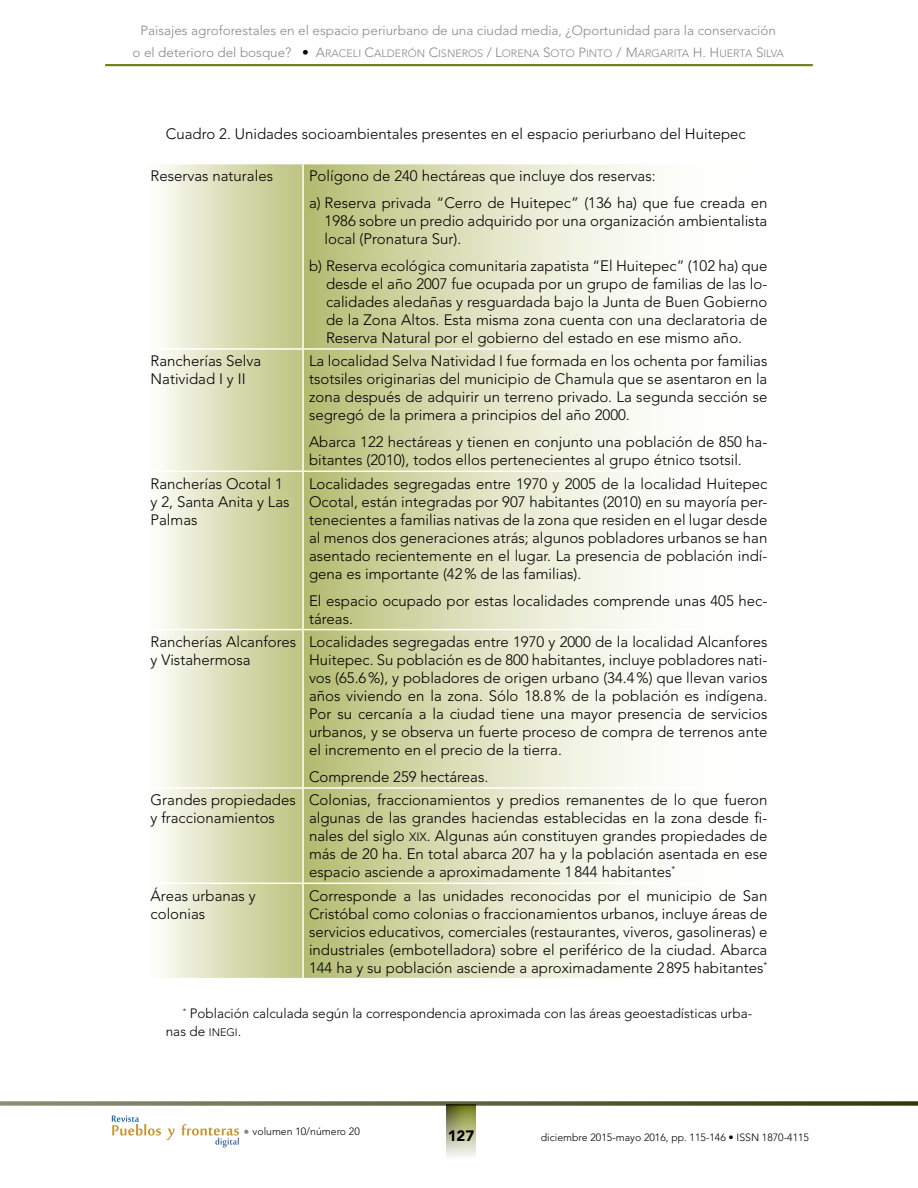
<style>
.page{position:relative;width:918px;height:1188px;background:#fff}
.page>*{position:absolute;margin:0;border:0;box-sizing:border-box;transform-origin:0 0}
.t1{font:300 15px/18px "Avenir LT Std";color:#000}
.t2{font:900 15px "Avenir LT Std";color:#000}
.t3{font:300 13.5px/18px "Avenir LT Std";color:#000}
.t4{font:300 13.2px "Avenir LT Std";color:#89878c}
.t5{font:10.65px "Avenir LT Std Light SC800";color:#89878c}
.t6{font:300 10.5px "Avenir LT Std";color:#000}
.s1{font-family:"Avenir LT Std";font-weight:300;font-size:13.2px}
.s2{font-family:"Avenir LT Std";font-weight:300;font-size:13.2px;color:#000}
.s3{font-size:13.2px}
.s4{font-family:"Avenir LT Std Light SC800";font-weight:400;font-size:12px}
.s5{font-family:"Avenir LT Std Light SC800";font-weight:400;font-size:10.8px}
.s6{font-size:12px;color:#89878c}
</style>
<div class="page">
<div style="left:0;top:1100px;width:918px;height:88px;background:#000;opacity:.75"></div>
<div style="left:434px;top:1092px;width:56px;height:69px;background:#000;opacity:.75"></div>
<svg style="left:112px;top:1115px;width:128px;height:33px"></svg>
<hr style="left:105px;top:64px;width:708px;height:2px;background:#6d7e12">
<hr style="left:105px;top:68px;width:708px;height:1px;background:#6d7e12">
<svg style="left:159px;top:164px;width:143px;height:814px;background:#dadeb8"></svg>
<svg style="left:304px;top:164px;width:347px;height:814px;background:#dcdfbb"></svg>
<hr style="left:144px;top:348px;width:159px;height:2px;background:#fff">
<hr style="left:144px;top:471px;width:159px;height:1px;background:#fff">
<hr style="left:144px;top:629px;width:159px;height:1px;background:#fff">
<hr style="left:144px;top:787px;width:159px;height:2px;background:#fff">
<hr style="left:144px;top:883px;width:159px;height:1px;background:#fff">
<hr style="left:303px;top:348px;width:471px;height:2px;background:#fff">
<hr style="left:303px;top:471px;width:471px;height:1px;background:#fff">
<hr style="left:303px;top:629px;width:471px;height:1px;background:#fff">
<hr style="left:303px;top:787px;width:471px;height:2px;background:#fff">
<hr style="left:303px;top:883px;width:471px;height:1px;background:#fff">
<p class="t4" style="left:140px;top:23px;width:637px">Paisajes agroforestales en el espacio periurbano de una ciudad media, ¿Oportunidad para la conservación</p>
<p class="t5" style="left:132px;top:47px;width:653px"><span class="s1">o el deterioro del bosque?</span> <span class="s2">•</span> <span class="s3">A</span>RACELI <span class="s3">C</span>ALDERÓN <span class="s3">C</span>ISNEROS <span class="s3">/ L</span>ORENA <span class="s3">S</span>OTO <span class="s3">P</span>INTO <span class="s3">/ M</span>ARGARITA <span class="s3">H. H</span>UERTA <span class="s3">S</span>ILVA</p>
<p class="t1" style="left:166px;top:125px;width:581px">Cuadro 2. Unidades socioambientales presentes en el espacio periurbano del Huitepec</p>
<p class="t1" style="left:151px;top:167px;width:124px">Reservas naturales</p>
<p class="t1" style="left:309px;top:162px;width:460px;line-height:27px">Polígono de 240 hectáreas que incluye dos reservas:<br>a) Reserva privada “Cerro de Huitepec” (136 ha) que fue creada en</p>
<p class="t1" style="left:325px;top:212px;width:444px">1986 sobre un predio adquirido por una organización ambientalista local (Pronatura Sur).</p>
<p class="t1" style="left:326px;top:257px;width:443px;text-align:justify;text-indent:-17px">b) Reserva ecológica comunitaria zapatista “El Huitepec” (102 ha) que desde el año 2007 fue ocupada por un grupo de familias de las lo&shy;calidades aledañas y resguardada bajo la Junta de Buen Gobierno de la Zona Altos. Esta misma zona cuenta con una declaratoria de Reserva Natural por el gobierno del estado en ese mismo año.</p>
<p class="t1" style="left:151px;top:352px;width:112px">Rancherías Selva<br>Natividad I y II</p>
<p class="t1" style="left:309px;top:352px;width:460px;text-align:justify">La localidad Selva Natividad I fue formada en los ochenta por familias tsotsiles originarias del municipio de Chamula que se asentaron en la zona después de adquirir un terreno privado. La segunda sección se segregó de la primera a principios del año 2000.</p>
<p class="t1" style="left:309px;top:433px;width:460px">Abarca 122 hectáreas y tienen en conjunto una población de 850 ha&shy;bitantes (2010), todos ellos pertenecientes al grupo étnico tsotsil.</p>
<p class="t1" style="left:151px;top:475px;width:141px">Rancherías Ocotal 1 y 2, Santa Anita y Las<br>Palmas</p>
<p class="t1" style="left:309px;top:475px;width:460px;text-align:justify">Localidades segregadas entre 1970 y 2005 de la localidad Huitepec Ocotal, están integradas por 907 habitantes (2010) en su mayoría per&shy;tenecientes a familias nativas de la zona que residen en el lugar desde al menos dos generaciones atrás; algunos pobladores urbanos se han asentado recientemente en el lugar. La presencia de población indí&shy;gena es importante (42% de las familias).</p>
<p class="t1" style="left:309px;top:592px;width:460px">El espacio ocupado por estas localidades comprende unas 405 hec&shy;táreas.</p>
<p class="t1" style="left:151px;top:633px;width:147px">Rancherías Alcanfores y Vistahermosa</p>
<p class="t1" style="left:309px;top:633px;width:460px;text-align:justify">Localidades segregadas entre 1970 y 2000 de la localidad Alcanfores Huitepec. Su población es de 800 habitantes, incluye pobladores nati&shy;vos (65.6%), y pobladores de origen urbano (34.4%) que llevan varios años viviendo en la zona. Sólo 18.8% de la población es indígena.<br>Por su cercanía a la ciudad tiene una mayor presencia de servicios urbanos, y se observa un fuerte proceso de compra de terrenos ante el incremento en el precio de la tierra.</p>
<p class="t1" style="left:309px;top:768px;width:181px">Comprende 259 hectáreas.</p>
<p class="t1" style="left:151px;top:791px;width:147px">Grandes propiedades y fraccionamientos</p>
<p class="t1" style="left:309px;top:791px;width:460px;text-align:justify">Colonias, fraccionamientos y predios remanentes de lo que fueron algunas de las grandes haciendas establecidas en la zona desde fi&shy;nales del siglo <span class="s4">XIX</span>. Algunas aún constituyen grandes propiedades de más de 20 ha. En total abarca 207 ha y la población asentada en ese espacio asciende a aproximadamente 1844 habitantes<sup>*</sup></p>
<p class="t1" style="left:151px;top:887px;width:107px">Áreas urbanas y colonias</p>
<p class="t1" style="left:309px;top:887px;width:460px;text-align:justify">Corresponde a las unidades reconocidas por el municipio de San Cristóbal como colonias o fraccionamientos urbanos, incluye áreas de servicios educativos, comerciales (restaurantes, viveros, gasolineras) e industriales (embotelladora) sobre el periférico de la ciudad. Abarca 144 ha y su población asciende a aproximadamente 2895 habitantes<sup>*</sup></p>
<p class="t3" style="left:166px;top:1005px;width:588px;text-indent:17px"><sup>*</sup> Población calculada según la correspondencia aproximada con las áreas geoestadísticas urba&shy;nas de <span class="s5">INEGI</span>.</p>
<p class="t6" style="left:243px;top:1125px;width:118px"><span class="s6">•</span> volumen 10/número 20</p>
<p class="t2" style="left:448px;top:1126px;width:28px">127</p>
<p class="t6" style="left:541px;top:1131px;width:270px">diciembre 2015-mayo 2016, pp. 115-146 • ISSN 1870-4115</p>
</div>
